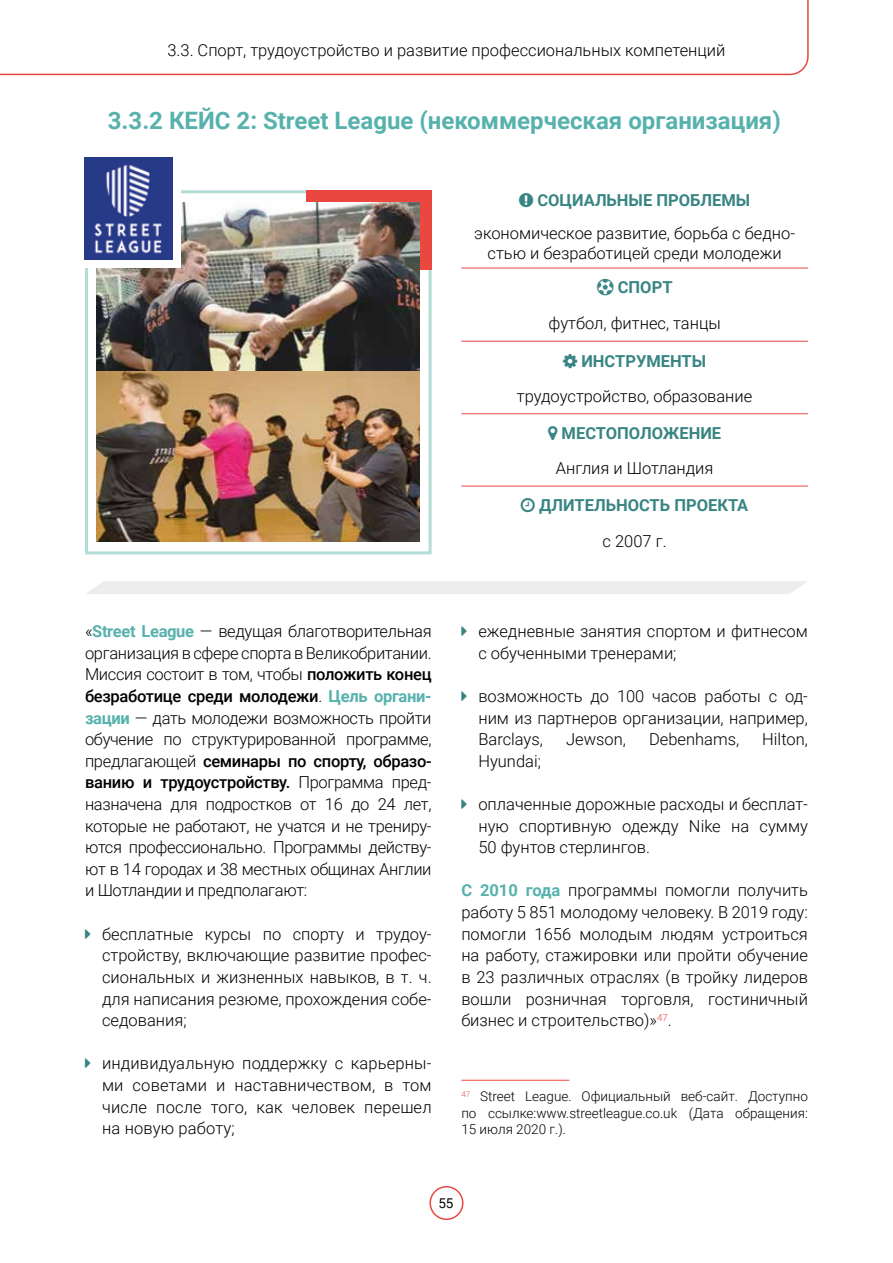
<style>
.page{position:relative;width:893px;height:1263px;background:#fff}
.page>*{position:absolute;margin:0;border:0;box-sizing:border-box;transform-origin:0 0}
.t1{font:700 24px "Roboto";color:#57b1ac}
.t2{font:300 16.5px/21.6px "Roboto";color:#000;text-align:justify}
.t3{font:700 16.5px "Roboto";color:#398584}
.t4{font:300 13.5px/16.5px "Roboto";color:#000;text-align:justify}
.t5{font:13.5px "Roboto";color:#000}
.s1{font-weight:700;color:#57b1ac}
.s2{font-weight:500}
</style>
<div class="page">
<div style="left:429px;top:1186px;width:34px;height:34px;border:2px solid #e9473f;border-radius:50%"></div>
<svg style="left:0;top:0;width:809px;height:76px"></svg>
<hr style="left:461px;top:1080px;width:108px;height:1px;background:#e9473f">
<div style="left:86px;top:581px;width:721px;height:13px;background:#ededed"></div>
<hr style="left:461px;top:268px;width:347px;height:1px;background:#e9473f">
<hr style="left:461px;top:341px;width:347px;height:1px;background:#e9473f">
<hr style="left:461px;top:413px;width:347px;height:1px;background:#e9473f">
<hr style="left:461px;top:486px;width:347px;height:1px;background:#e9473f">
<div style="left:85px;top:190px;width:347px;height:364px;border:3px solid #b3dcd6"></div>
<div style="left:306px;top:190px;width:126px;height:80px;background:#e9473f"></div>
<img style="left:97px;top:202px;width:323px;height:169px">
<img style="left:97px;top:371px;width:323px;height:170px">
<div style="left:74px;top:157px;width:106px;height:111px;background:#fff"></div>
<img style="left:85px;top:157px;width:88px;height:103px">
<p class="t2" style="left:167px;top:39px;width:560px">3.3. Спорт, трудоустройство и развитие профессиональных компетенций</p>
<h1 class="t1" style="left:108px;top:103px;width:675px">3.3.2 КЕЙС 2: Street League (некоммерческая организация)</h1>
<p class="t3" style="left:537px;top:189px;width:214px">СОЦИАЛЬНЫЕ ПРОБЛЕМЫ</p>
<p class="t2" style="left:474px;top:223px;width:322px;line-height:19.8px;text-align:center">экономическое развитие, борьба с бедно&shy;стью и безработицей среди молодежи</p>
<p class="t3" style="left:618px;top:276px;width:56px">СПОРТ</p>
<p class="t2" style="left:548px;top:312px;width:174px">футбол, фитнес, танцы</p>
<p class="t3" style="left:581px;top:349px;width:126px">ИНСТРУМЕНТЫ</p>
<p class="t2" style="left:517px;top:385px;width:237px">трудоустройство, образование</p>
<p class="t3" style="left:562px;top:422px;width:161px">МЕСТОПОЛОЖЕНИЕ</p>
<p class="t2" style="left:556px;top:457px;width:159px">Англия и Шотландия</p>
<p class="t3" style="left:539px;top:494px;width:211px">ДЛИТЕЛЬНОСТЬ ПРОЕКТА</p>
<p class="t2" style="left:603px;top:530px;width:65px">с 2007 г.</p>
<p class="t2" style="left:85px;top:620px;width:348px">«<span class="s1">Street League</span> — ведущая благотворительная организация в сфере спорта в Великобритании.<br>Миссия состоит в том, чтобы <span class="s2">положить конец безработице среди молодежи</span>. <span class="s1">Цель органи&shy;зации</span> — дать молодежи возможность пройти обучение по структурированной программе, предлагающей <span class="s2">семинары по спорту, образо&shy;ванию и трудоустройству.</span> Программа пред&shy;назначена для подростков от 16 до 24 лет, которые не работают, не учатся и не трениру&shy;ются профессионально. Программы действу&shy;ют в 14 городах и 38 местных общинах Англии и Шотландии и предполагают:</p>
<p class="t2" style="left:102px;top:922px;width:331px">бесплатные курсы по спорту и трудоу&shy;стройству, включающие развитие профес&shy;сиональных и жизненных навыков, в т. ч. для написания резюме, прохождения собе&shy;седования;</p>
<p class="t2" style="left:102px;top:1052px;width:331px">индивидуальную поддержку с карьерны&shy;ми советами и наставничеством, в том числе после того, как человек перешел на новую работу;</p>
<p class="t2" style="left:478px;top:620px;width:331px">ежедневные занятия спортом и фитнесом с обученными тренерами;</p>
<p class="t2" style="left:478px;top:685px;width:331px">возможность до 100 часов работы с од&shy;ним из партнеров организации, например, Barclays,</p>
<p class="t2" style="left:566px;top:728px;width:61px">Jewson,</p>
<p class="t2" style="left:649px;top:728px;width:92px">Debenhams,</p>
<p class="t2" style="left:762px;top:728px;width:47px">Hilton,</p>
<p class="t2" style="left:478px;top:750px;width:64px">Hyundai;</p>
<p class="t2" style="left:478px;top:793px;width:331px">оплаченные дорожные расходы и бесплат&shy;ную спортивную одежду Nike на сумму 50 фунтов стерлингов.</p>
<p class="t2" style="left:461px;top:879px;width:348px"><span class="s1">С 2010 года</span> программы помогли получить работу 5 851 молодому человеку. В 2019 году: помогли 1656 молодым людям устроиться на работу, стажировки или пройти обучение в 23 различных отраслях (в тройку лидеров вошли розничная торговля, гостиничный бизнес и строительство)»<sup>47</sup>.</p>
<p class="t4" style="left:461px;top:1087px;width:348px"><sup>47</sup> Street League. Официальный веб-сайт. Доступно по ссылке:www.streetleague.co.uk (Дата обращения:<br>15 июля 2020 г.).</p>
<p class="t5" style="left:438px;top:1194px;width:17px">55</p>
</div>
